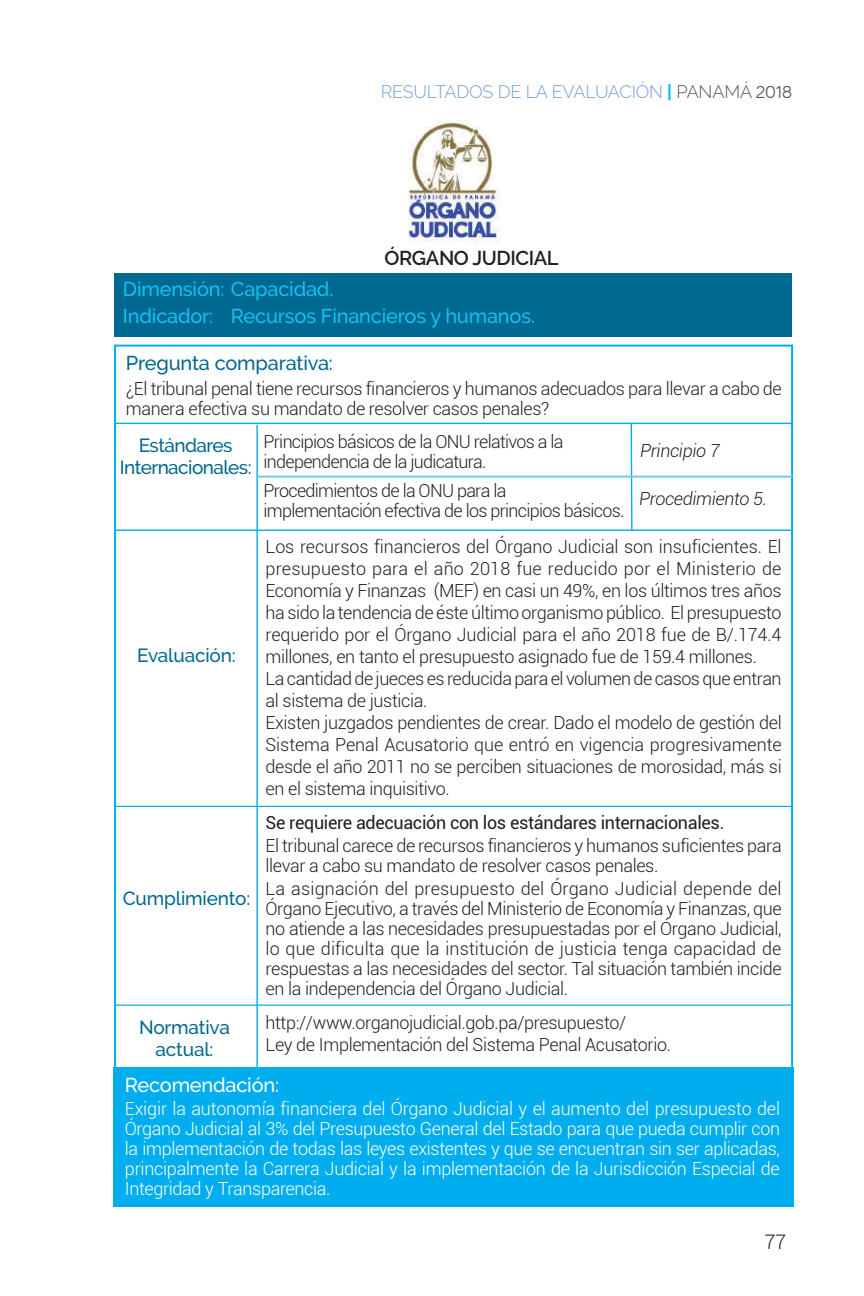
<style>
.page{position:relative;width:864px;height:1296px;background:#fff}
.page>*{position:absolute;margin:0;border:0;box-sizing:border-box;transform-origin:0 0}
.t1{font:500 20px/26.8px "Raleway";letter-spacing:-.01em;color:#15c0f2}
.t2{font:500 20px "Raleway";letter-spacing:-.01em;color:#006991}
.t3{font:600 20px "Raleway";letter-spacing:-.02em;color:#231f20}
.t4{font:500 20px "Raleway";letter-spacing:-.01em;color:#fff}
.t5{font:300 20px "Roboto";color:#231f20}
.t6{font:500 19px/22px "Raleway";letter-spacing:-.015em;color:#006991;text-align:center}
.t7{font:300 18px/22px "Roboto";letter-spacing:-.02em;color:#231f20}
.t8{font:300 18px/20px "Roboto";letter-spacing:-.02em;color:#fff;text-align:justify}
.t9{font:300 18px/20px "Roboto";letter-spacing:-.04em;color:#231f20}
.t10{font:18px "Roboto";letter-spacing:-.02em;color:#231f20}
.t11{font:300 18px "Raleway";letter-spacing:-.01em;color:#71a1d5}
.t12{font:italic 300 18px "Roboto";letter-spacing:-.02em;color:#231f20}
.s1{font-weight:700;color:#00baf1}
.s2{color:#57585a}
.s3{font-family:"Bariol";font-weight:400;color:#57585a}
</style>
<div class="page">
<div style="left:114px;top:274px;width:678px;height:63px;background:#006991"></div>
<hr style="left:256px;top:425px;width:2px;height:684px;background:#00aeef">
<hr style="left:116px;top:530px;width:677px;height:1px;background:#00aeef">
<hr style="left:116px;top:806px;width:677px;height:1px;background:#00aeef">
<hr style="left:116px;top:423px;width:677px;height:1px;background:#00aeef">
<hr style="left:631px;top:424px;width:2px;height:106px;background:#00aeef">
<img style="left:408px;top:120px;width:93px;height:123px">
<div style="left:113px;top:1067px;width:680px;height:140px;background:#00aeef"></div>
<hr style="left:116px;top:1005px;width:677px;height:1px;background:#00aeef">
<hr style="left:257px;top:476px;width:536px;height:2px;background:#67cef5">
<p class="t11" style="left:381px;top:81px;width:413px">RESULTADOS DE LA EVALUACIÓN <span class="s1">|</span> <span class="s2">PANAMÁ</span> <span class="s3">2018</span></p>
<p class="t3" style="left:384px;top:247px;width:176px">ÓRGANO JUDICIAL</p>
<p class="t1" style="left:123px;top:276px;width:414px">Dimensión: Capacidad.<br>Indicador: Recursos Financieros y humanos.</p>
<p class="t2" style="left:126px;top:352px;width:209px">Pregunta comparativa:</p>
<p class="t7" style="left:126px;top:378px;width:658px;line-height:20px">¿El tribunal penal tiene recursos financieros y humanos adecuados para llevar a cabo de manera efectiva su mandato de resolver casos penales?</p>
<p class="t6" style="left:120px;top:434px;width:133px">Estándares<br>Internacionales:</p>
<p class="t9" style="left:264px;top:431px;width:301px">Principios básicos de la ONU relativos a la independencia de la judicatura.</p>
<p class="t9" style="left:264px;top:480px;width:362px">Procedimientos de la ONU para la implementación efectiva de los principios básicos.</p>
<p class="t12" style="left:640px;top:438px;width:81px">Principio 7</p>
<p class="t12" style="left:639px;top:486px;width:130px">Procedimiento 5.</p>
<p class="t6" style="left:137px;top:644px;width:100px">Evaluación:</p>
<p class="t6" style="left:123px;top:887px;width:129px">Cumplimiento:</p>
<p class="t7" style="left:266px;top:535px;width:518px">Los recursos financieros del Órgano Judicial son insuficientes. El presupuesto para el año 2018 fue reducido por el Ministerio de Economía y Finanzas (MEF) en casi un 49%, en los últimos tres años ha sido la tendencia de éste último organismo público. El presupuesto requerido por el Órgano Judicial para el año 2018 fue de B/.174.4 millones, en tanto el presupuesto asignado fue de 159.4 millones.<br>La cantidad de jueces es reducida para el volumen de casos que entran al sistema de justicia.<br>Existen juzgados pendientes de crear. Dado el modelo de gestión del Sistema Penal Acusatorio que entró en vigencia progresivamente desde el año 2011 no se perciben situaciones de morosidad, más si en el sistema inquisitivo.</p>
<p class="t10" style="left:266px;top:809px;width:460px">Se requiere adecuación con los estándares internacionales.</p>
<p class="t7" style="left:266px;top:835px;width:518px;line-height:20px">El tribunal carece de recursos financieros y humanos suficientes para llevar a cabo su mandato de resolver casos penales.</p>
<p class="t7" style="left:266px;top:878px;width:518px;line-height:20px;text-align:justify">La asignación del presupuesto del Órgano Judicial depende del Órgano Ejecutivo, a través del Ministerio de Economía y Finanzas, que no atiende a las necesidades presupuestadas por el Órgano Judicial, lo que dificulta que la institución de justicia tenga capacidad de respuestas a las necesidades del sector. Tal situación también incide en la independencia del Órgano Judicial.</p>
<p class="t7" style="left:266px;top:1011px;width:407px">http://www.organojudicial.gob.pa/presupuesto/<br>Ley de Implementación del Sistema Penal Acusatorio.</p>
<p class="t4" style="left:125px;top:1073px;width:156px">Recomendación:</p>
<p class="t8" style="left:125px;top:1098px;width:657px">Exigir la autonomía financiera del Órgano Judicial y el aumento del presupuesto del Órgano Judicial al 3% del Presupuesto General del Estado para que pueda cumplir con la implementación de todas las leyes existentes y que se encuentran sin ser aplicadas, principalmente la Carrera Judicial y la implementación de la Jurisdicción Especial de Integridad y Transparencia.</p>
<p class="t6" style="left:139px;top:1017px;width:92px">Normativa actual:</p>
<p class="t5" style="left:764px;top:1228px;width:23px">77</p>
</div>
